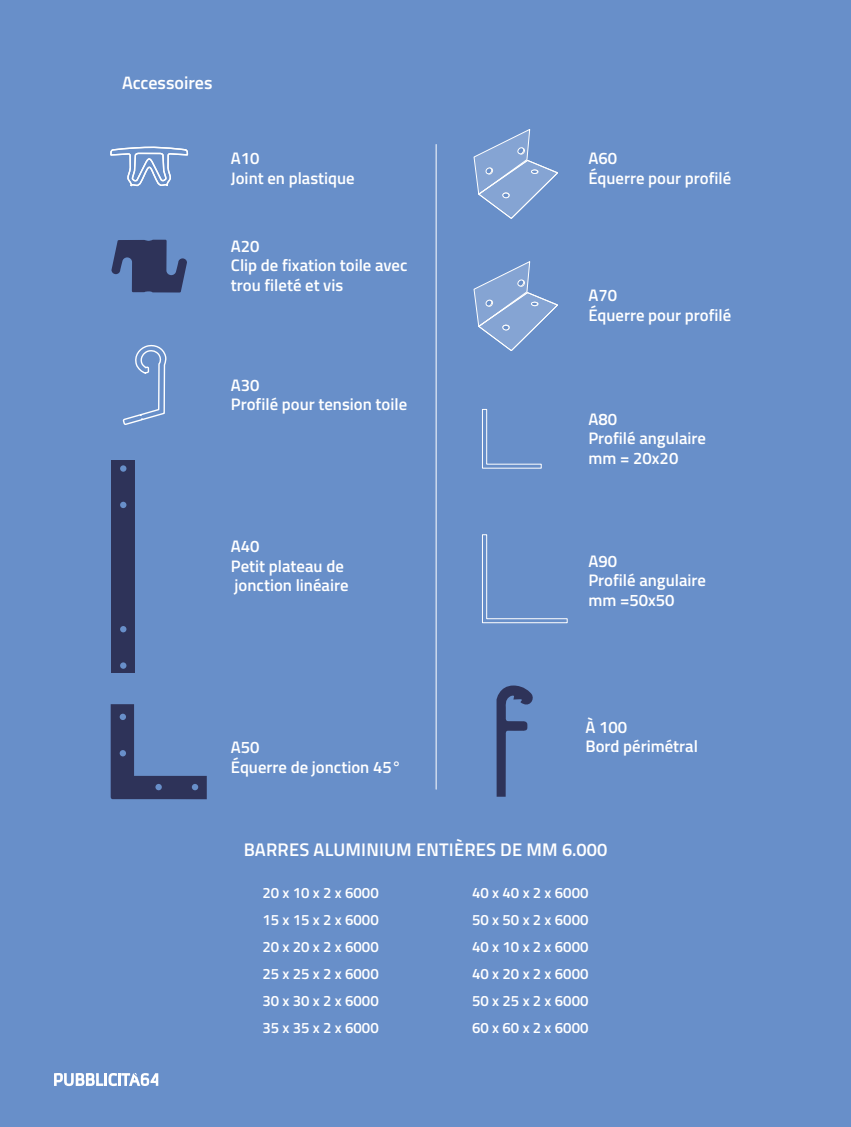
<style>
.page{position:relative;width:851px;height:1127px;background:#fff}
.page>*{position:absolute;margin:0;border:0;box-sizing:border-box;transform-origin:0 0}
.t1{font:600 18.3px "Titillium";letter-spacing:.01em;color:#fff}
.t2{font:600 18px "Titillium";color:#fff}
.t3{font:600 16.65px/19.5px "Titillium";color:#fff}
.t4{font:600 15px/27px "Titillium";color:#fff;text-align:justify}
</style>
<div class="page">
<div style="left:0;top:0;width:850px;height:1127px;background:#688fc9"></div>
<svg style="left:54px;top:1073px;width:104px;height:13px"></svg>
<svg style="left:482px;top:409px;width:60px;height:60px"></svg>
<svg style="left:482px;top:534px;width:85px;height:89px"></svg>
<svg style="left:122px;top:344px;width:45px;height:81px"></svg>
<svg style="left:110px;top:146px;width:79px;height:41px"></svg>
<div style="left:111px;top:460px;width:23px;height:213px;background:#2e3359"></div>
<div style="left:120px;top:465px;width:6px;height:7px;background:#688fc9;border-radius:50%"></div>
<svg style="left:120px;top:626px;width:6px;height:6px"></svg>
<svg style="left:120px;top:502px;width:6px;height:6px"></svg>
<div style="left:120px;top:662px;width:6px;height:7px;background:#688fc9;border-radius:50%"></div>
<svg style="left:111px;top:704px;width:96px;height:95px"></svg>
<svg style="left:496px;top:685px;width:37px;height:112px"></svg>
<svg style="left:111px;top:240px;width:76px;height:52px"></svg>
<svg style="left:473px;top:261px;width:85px;height:90px"></svg>
<svg style="left:473px;top:129px;width:85px;height:90px"></svg>
<hr style="left:436px;top:144px;width:1px;height:645px;background:#fff">
<p class="t2" style="left:122px;top:69px;width:92px">Accessoires</p>
<p class="t3" style="left:231px;top:148px;width:125px">A10<br>Joint en plastique</p>
<p class="t3" style="left:588px;top:148px;width:144px">A60<br>Équerre pour profilé</p>
<p class="t3" style="left:231px;top:235px;width:178px">A20<br>Clip de fixation toile avec trou fileté et vis</p>
<p class="t3" style="left:231px;top:374px;width:178px">A30<br>Profilé pour tension toile</p>
<p class="t3" style="left:588px;top:285px;width:144px">A70<br>Équerre pour profilé</p>
<p class="t3" style="left:588px;top:408px;width:119px">A80<br>Profilé angulaire mm = 20x20</p>
<p class="t3" style="left:231px;top:536px;width:119px">A40<br>Petit plateau de jonction linéaire</p>
<p class="t3" style="left:588px;top:550px;width:119px">A90<br>Profilé angulaire mm =50x50</p>
<p class="t3" style="left:231px;top:737px;width:172px">A50<br>Équerre de jonction 45°</p>
<p class="t3" style="left:585px;top:716px;width:114px">À 100<br>Bord périmétral</p>
<p class="t1" style="left:244px;top:836px;width:365px">BARRES ALUMINIUM ENTIÈRES DE MM 6.000</p>
<p class="t4" style="left:262px;top:879px;width:118px">20 x 10 x 2 x 6000<br>15 x 15 x 2 x 6000<br>20 x 20 x 2 x 6000<br>25 x 25 x 2 x 6000<br>30 x 30 x 2 x 6000<br>35 x 35 x 2 x 6000</p>
<p class="t4" style="left:472px;top:879px;width:118px">40 x 40 x 2 x 6000<br>50 x 50 x 2 x 6000<br>40 x 10 x 2 x 6000<br>40 x 20 x 2 x 6000<br>50 x 25 x 2 x 6000<br>60 x 60 x 2 x 6000</p>
</div>
